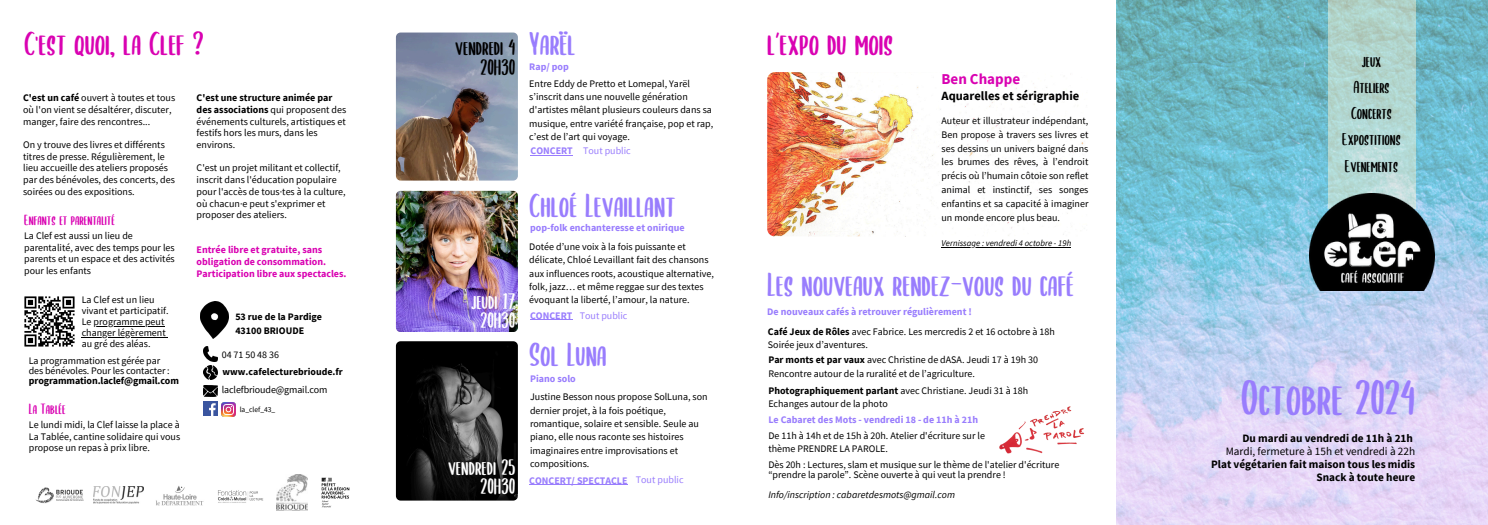
<style>
.page{position:relative;width:1488px;height:525px;background:#fff}
.page>*{position:absolute;margin:0;border:0;box-sizing:border-box;transform-origin:0 0}
.t1{font:50px "SUBSCRIBER";color:#997dfd}
.t2{font:33.75px "SUBSCRIBER";color:#997dfd}
.t3{font:33.75px "SUBSCRIBER";color:#d902b2}
.t4{font:22.5px/19.8px "SUBSCRIBER";color:#fff;text-align:center}
.t5{font:22.5px/19.8px "SUBSCRIBER";color:#000;text-align:right}
.t6{font:17.5px/26.2px "SUBSCRIBER";color:#000;text-align:center}
.t7{font:15px "SUBSCRIBER";color:#d902b2}
.t8{font:700 15px "Source Sans Pro";color:#d902b2}
.t9{font:700 12.5px "Source Sans Pro";color:#000}
.t10{font:700 11.25px "Source Sans Pro";color:#000}
.t11{font:11.25px "Source Sans Pro";color:#000}
.t12{font:10px/11.6px "Source Sans Pro";color:#000}
.t13{font:700 10px "Source Sans Pro";color:#997dfd}
.t14{font:700 10px/11.6px "Source Sans Pro";color:#d902b2}
.t15{font:700 10px "Source Sans Pro";color:#000}
.t16{font:italic 10px "Source Sans Pro";color:#000}
.t17{font:10px "Source Sans Pro";color:#997dfd}
.t18{font:700 9.88px "Source Sans Pro";color:#000}
.t19{font:9.88px "Source Sans Pro";color:#000}
.t20{font:italic 8.75px "Source Sans Pro";color:#000}
.t21{font:7.5px "Source Sans Pro";color:#000}
.s1{font-weight:700}
.s2{font-weight:700;color:#997dfd}
</style>
<div class="page">
<img style="left:204px;top:401px;width:14px;height:14px">
<img style="left:222px;top:402px;width:14px;height:14px">
<img style="left:204px;top:365px;width:14px;height:14px">
<img style="left:204px;top:346px;width:14px;height:15px">
<img style="left:204px;top:385px;width:14px;height:11px">
<img style="left:200px;top:301px;width:29px;height:37px">
<img style="left:35px;top:487px;width:49px;height:16px">
<img style="left:321px;top:477px;width:29px;height:31px">
<img style="left:277px;top:474px;width:31px;height:36px">
<img style="left:94px;top:486px;width:50px;height:17px">
<img style="left:156px;top:486px;width:48px;height:18px">
<img style="left:218px;top:490px;width:45px;height:13px">
<img style="left:1116px;top:0;width:372px;height:524px">
<svg style="left:1328px;top:0;width:87px;height:193px;background:#b3d6cf"></svg>
<img style="left:1309px;top:193px;width:125px;height:97px">
<img style="left:24px;top:296px;width:51px;height:51px">
<img style="left:396px;top:341px;width:122px;height:159px;border-radius:5px">
<img style="left:396px;top:32px;width:122px;height:148px;border-radius:5px">
<img style="left:396px;top:191px;width:122px;height:140px">
<img style="left:767px;top:72px;width:321px;height:164px;border-radius:8px">
<img style="left:999px;top:406px;width:85px;height:48px">
<hr style="left:941px;top:247px;width:130px;height:1px;background:#000">
<hr style="left:530px;top:319px;width:42px;height:1px;background:#997dfd">
<hr style="left:94px;top:325px;width:70px;height:1px;background:#000">
<hr style="left:82px;top:336px;width:84px;height:1px;background:#000">
<hr style="left:529px;top:484px;width:99px;height:1px;background:#997dfd">
<hr style="left:530px;top:155px;width:43px;height:1px;background:#997dfd">
<p class="t3" style="left:24px;top:28px;width:181px">C'est quoi, la Clef ?</p>
<p class="t12" style="left:23px;top:92px;width:154px"><span class="s1">C'est un café</span> ouvert à toutes et tous où l'on vient se désaltérer, discuter, manger, faire des rencontres...</p>
<p class="t12" style="left:23px;top:138px;width:153px">On y trouve des livres et différents titres de presse. Régulièrement, le lieu accueille des ateliers proposés par des bénévoles, des concerts, des soirées ou des expositions.</p>
<p class="t7" style="left:24px;top:212px;width:92px">Enfants et parentalité</p>
<p class="t12" style="left:24px;top:229px;width:152px">La Clef est aussi un lieu de parentalité, avec des temps pour les parents et un espace et des activités pour les enfants</p>
<h2 class="t12" style="left:82px;top:294px;width:88px;line-height:10.9px">La Clef est un lieu vivant et participatif.</h2>
<h6 class="t12" style="left:82px;top:315px;width:84px">Le programme peut</h6>
<p class="t12" style="left:82px;top:326px;width:86px;line-height:10.9px">changer légèrement au gré des aléas.</p>
<h2 class="t12" style="left:29px;top:354px;width:133px">La programmation est gérée par</h2>
<p class="t12" style="left:29px;top:365px;width:152px;line-height:10px">des bénévoles. Pour les contacter : <span class="s1">programmation.laclef@gmail.com</span></p>
<p class="t7" style="left:29px;top:401px;width:38px">La Tablée</p>
<p class="t12" style="left:29px;top:418px;width:153px;text-align:justify">Le lundi midi, la Clef laisse la place à La Tablée, cantine solidaire qui vous propose un repas à prix libre.</p>
<p class="t15" style="left:197px;top:91px;width:137px">C'est une structure animée par</p>
<p class="t12" style="left:197px;top:103px;width:151px"><span class="s1">des associations</span> qui proposent des événements culturels, artistiques et festifs hors les murs, dans les environs.</p>
<p class="t12" style="left:197px;top:162px;width:151px">C'est un projet militant et collectif, inscrit dans l'éducation populaire pour l'accès de tous·tes à la culture, où chacun·e peut s'exprimer et proposer des ateliers.</p>
<p class="t14" style="left:197px;top:244px;width:131px">Entrée libre et gratuite, sans obligation de consommation.</p>
<p class="t14" style="left:197px;top:267px;width:151px">Participation libre aux spectacles.</p>
<p class="t15" style="left:235px;top:310px;width:88px">53 rue de la Pardige</p>
<p class="t15" style="left:235px;top:323px;width:70px">43100 BRIOUDE</p>
<p class="t19" style="left:222px;top:347px;width:59px">04 71 50 48 36</p>
<p class="t18" style="left:222px;top:365px;width:122px">www.cafelecturebrioude.fr</p>
<p class="t12" style="left:222px;top:383px;width:107px">laclefbrioude@gmail.com</p>
<p class="t21" style="left:240px;top:404px;width:37px">la_clef_43_</p>
<p class="t5" style="left:455px;top:38px;width:62px">vendredi 4<br>20H30</p>
<p class="t4" style="left:471px;top:291px;width:46px">jeudi 17<br>20H30</p>
<p class="t4" style="left:448px;top:457px;width:69px;text-align:right">vendredi 25<br>20H30</p>
<p class="t2" style="left:529px;top:28px;width:48px">Yarël</p>
<p class="t13" style="left:529px;top:61px;width:41px">Rap/ pop</p>
<p class="t12" style="left:529px;top:76px;width:186px;line-height:13.4px">Entre Eddy de Pretto et Lomepal, Yarël s’inscrit dans une nouvelle génération d'artistes mêlant plusieurs couleurs dans sa musique, entre variété française, pop et rap, c’est de l’art qui voyage.</p>
<p class="t13" style="left:530px;top:144px;width:44px">CONCERT</p>
<p class="t17" style="left:583px;top:144px;width:49px">Tout public</p>
<p class="t2" style="left:529px;top:190px;width:148px">Chloé Levaillant</p>
<p class="t13" style="left:530px;top:221px;width:156px">pop-folk enchanteresse et onirique</p>
<p class="t12" style="left:529px;top:239px;width:186px;line-height:13.4px">Dotée d’une voix à la fois puissante et délicate, Chloé Levaillant fait des chansons aux influences roots, acoustique alternative, folk, jazz… et même reggae sur des textes évoquant la liberté, l’amour, la nature.</p>
<p class="t17" style="left:580px;top:308px;width:49px">Tout public</p>
<h2 class="t13" style="left:530px;top:308px;width:44px">CONCERT</h2>
<p class="t2" style="left:529px;top:339px;width:79px">Sol Luna</p>
<p class="t13" style="left:530px;top:372px;width:47px">Piano solo</p>
<p class="t12" style="left:530px;top:389px;width:179px;line-height:13.4px">Justine Besson nous propose SolLuna, son dernier projet, à la fois poétique, romantique, solaire et sensible. Seule au piano, elle nous raconte ses histoires imaginaires entre improvisations et compositions.</p>
<h2 class="t13" style="left:529px;top:473px;width:100px">CONCERT/ SPECTACLE</h2>
<p class="t17" style="left:636px;top:473px;width:49px">Tout public</p>
<p class="t3" style="left:767px;top:28px;width:127px">l’expo du mois</p>
<h3 class="t8" style="left:941px;top:70px;width:80px">Ben Chappe</h3>
<h3 class="t9" style="left:941px;top:87px;width:139px">Aquarelles et sérigraphie</h3>
<h3 class="t12" style="left:941px;top:113px;width:148px;line-height:13.9px;text-align:justify">Auteur et illustrateur indépendant, Ben propose à travers ses livres et ses dessins un univers baigné dans les brumes des rêves, à l’endroit précis où l’humain côtoie son reflet animal et instinctif, ses songes enfantins et sa capacité à imaginer un monde encore plus beau.</h3>
<h2 class="t20" style="left:941px;top:237px;width:131px">Vernissage : vendredi 4 octobre - 19h</h2>
<p class="t2" style="left:767px;top:269px;width:308px">Les nouveaux rendez-vous du café</p>
<p class="t12" style="left:767px;top:301px;width:289px;line-height:20px"><span class="s2">De nouveaux cafés à retrouver régulièrement !<br></span><span class="s1">Café Jeux de Rôles</span> avec Fabrice. Les mercredis 2 et 16 octobre à 18h</p>
<p class="t12" style="left:768px;top:338px;width:102px">Soirée jeux d’aventures.</p>
<p class="t12" style="left:768px;top:353px;width:271px"><span class="s1">Par monts et par vaux</span> avec Christine de dASA. Jeudi 17 à 19h 30</p>
<h4 class="t12" style="left:768px;top:367px;width:208px">Rencontre autour de la ruralité et de l’agriculture.</h4>
<p class="t12" style="left:768px;top:384px;width:261px"><span class="s1">Photographiquement parlant</span> avec Christiane. Jeudi 31 à 18h</p>
<h1 class="t12" style="left:768px;top:397px;width:121px">Echanges autour de la photo</h1>
<p class="t13" style="left:768px;top:413px;width:211px">Le Cabaret des Mots - vendredi 18 - de 11h à 21h</p>
<p class="t12" style="left:768px;top:428px;width:218px;line-height:13.4px">De 11h à 14h et de 15h à 20h. Atelier d'écriture sur le thème PRENDRE LA PAROLE.</p>
<p class="t12" style="left:768px;top:459px;width:292px;line-height:10px">Dès 20h : Lectures, slam et musique sur le thème de l'atelier d'écriture “prendre la parole”. Scène ouverte à qui veut la prendre !</p>
<p class="t16" style="left:768px;top:487px;width:188px">Info/inscription : cabaretdesmots@gmail.com</p>
<p class="t6" style="left:1342px;top:48px;width:60px">jeux<br>Ateliers<br>Concerts<br>Expostitions<br>Evenements</p>
<p class="t1" style="left:1241px;top:375px;width:176px">Octobre 2024</p>
<p class="t10" style="left:1242px;top:430px;width:172px">Du mardi au vendredi de 11h à 21h</p>
<p class="t11" style="left:1226px;top:443px;width:191px">Mardi, fermeture à 15h et vendredi à 22h</p>
<p class="t10" style="left:1211px;top:456px;width:206px">Plat végétarien fait maison tous les midis</p>
<h3 class="t10" style="left:1316px;top:470px;width:100px">Snack à toute heure</h3>
</div>
